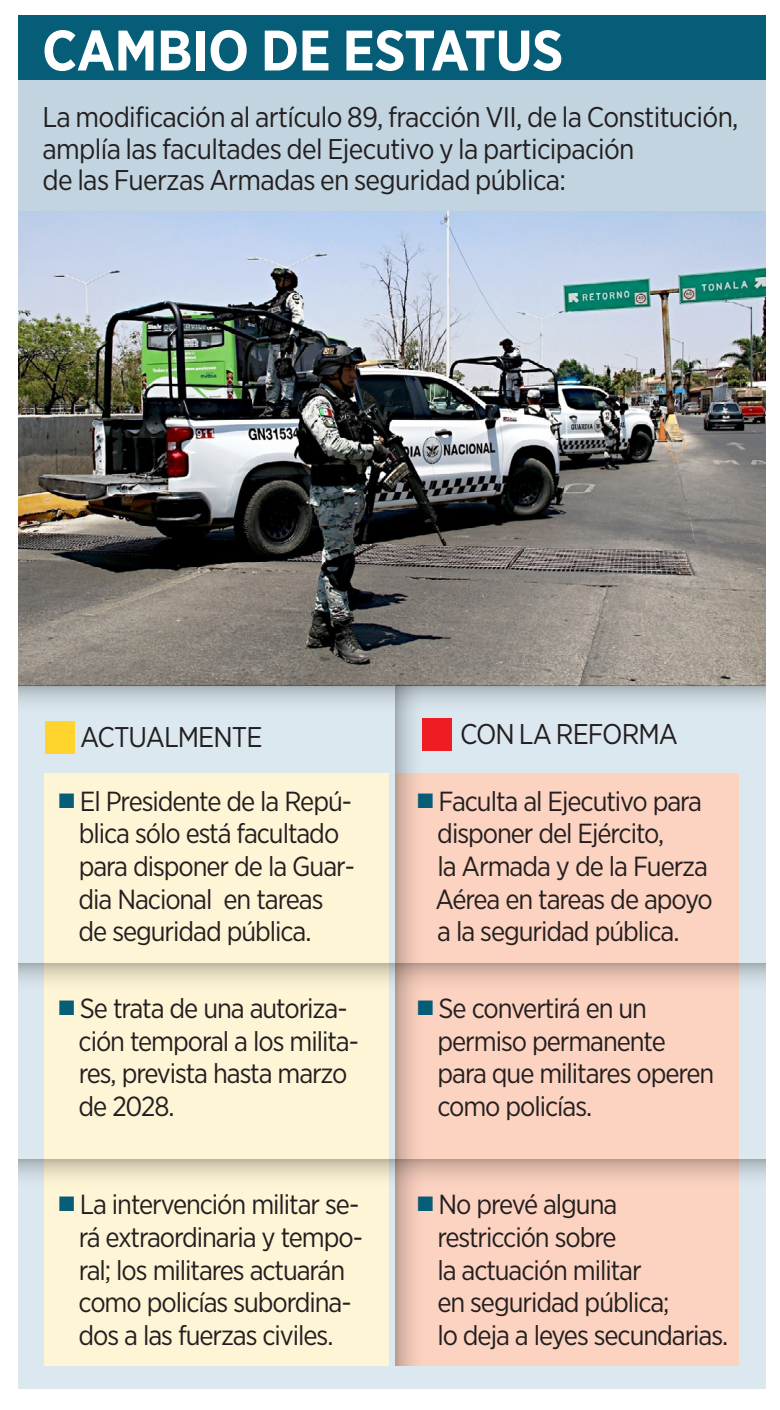
<style>
.page{position:relative;width:780px;height:1410px;background:#fff}
.page>*{position:absolute;margin:0;border:0;box-sizing:border-box;transform-origin:0 0}
.t1{font:700 57px "Gotham Narrow";letter-spacing:-.01em;color:#fff}
.t2{font:28.5px/31.5px "Gotham Narrow";letter-spacing:-.025em;color:#231f20}
.t3{font:27.6px/32.7px "Gotham Narrow";letter-spacing:-.04em;color:#231f20}
.s1{color:#065d77}
</style>
<div class="page">
<div style="left:18px;top:15px;width:748px;height:65px;background:#065d77"></div>
<div style="left:18px;top:80px;width:748px;height:131px;background:#c1d4e0"></div>
<div style="left:18px;top:211px;width:748px;height:1177px;background:#dce8ef"></div>
<img style="left:18px;top:211px;width:748px;height:474px">
<div style="left:45px;top:722px;width:30px;height:32px;background:#ffd42c"></div>
<div style="left:422px;top:718px;width:30px;height:33px;background:#ee1d23"></div>
<div style="left:44px;top:773px;width:345px;height:593px;background:#fef5d6"></div>
<div style="left:395px;top:773px;width:344px;height:593px;background:#fcd2c0"></div>
<div style="left:18px;top:685px;width:748px;height:30px;background:linear-gradient(to bottom,#afb9bf,#e1eef5)"></div>
<svg style="left:18px;top:963px;width:748px;height:30px"></svg>
<svg style="left:18px;top:1160px;width:748px;height:30px"></svg>
<svg style="left:396px;top:686px;width:30px;height:680px"></svg>
<h1 class="t1" style="left:42px;top:14px;width:523px">CAMBIO DE ESTATUS</h1>
<p class="t2" style="left:42px;top:101px;width:698px">La modificación al artículo 89, fracción VII, de la Constitución, amplía las facultades del Ejecutivo y la participación<br>de las Fuerzas Armadas en seguridad pública:</p>
<p class="t2" style="left:80px;top:721px;width:184px">ACTUALMENTE</p>
<p class="t2" style="left:460px;top:718px;width:220px">CON LA REFORMA</p>
<p class="t3" style="left:79px;top:784px;width:278px;text-indent:-20px"><span class="s1">■</span> El Presidente de la Repú&shy;blica sólo está facultado para disponer de la Guar&shy;dia Nacional en tareas de seguridad pública.</p>
<p class="t3" style="left:435px;top:784px;width:279px;text-indent:-18px"><span class="s1">■</span> Faculta al Ejecutivo para disponer del Ejército,<br>la Armada y de la Fuerza<br>Aérea en tareas de apoyo a la seguridad pública.</p>
<p class="t3" style="left:79px;top:991px;width:282px;text-indent:-20px"><span class="s1">■</span> Se trata de una autoriza&shy;ción temporal a los milita&shy;res, prevista hasta marzo de 2028.</p>
<p class="t3" style="left:437px;top:991px;width:279px;text-indent:-20px"><span class="s1">■</span> Se convertirá en un permiso permanente para que militares operen como policías.</p>
<p class="t3" style="left:79px;top:1188px;width:286px;text-indent:-20px"><span class="s1">■</span> La intervención militar se&shy;rá extraordinaria y tempo&shy;ral; los militares actuarán como policías subordina&shy;dos a las fuerzas civiles.</p>
<p class="t3" style="left:437px;top:1188px;width:292px;text-indent:-20px"><span class="s1">■</span> No prevé alguna restricción sobre<br>la actuación militar<br>en seguridad pública;<br>lo deja a leyes secundarias.</p>
</div>
